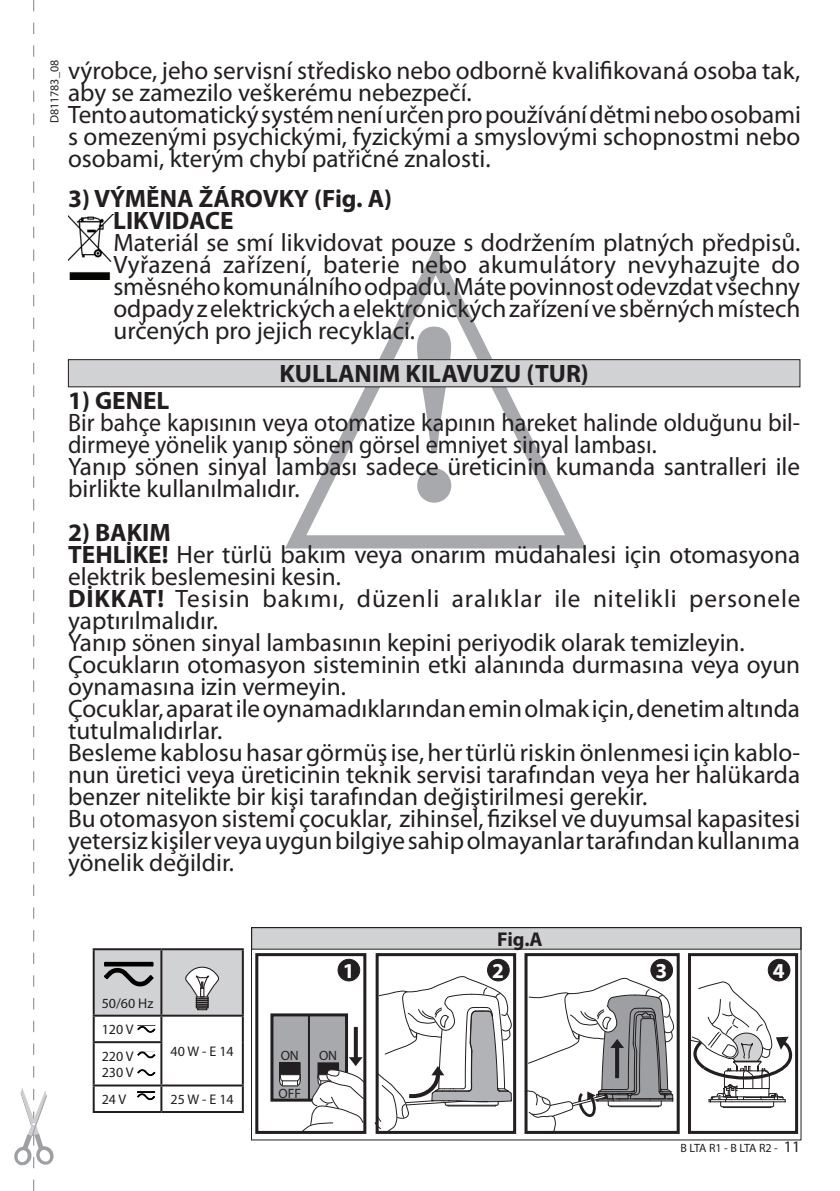
<style>
.page{position:relative;width:840px;height:1191px;background:#fff}
.page>*{position:absolute;margin:0;border:0;box-sizing:border-box;transform-origin:0 0}
.t1{font:25.2px/22px "Myriad Pro";color:#231f20}
.t2{font:25.2px/22px "Myriad Pro";color:#231f20;scale:.95 1}
.t3{font:700 25.2px/22px "Myriad Pro";color:#231f20}
.t4{font:700 21.4px "Myriad Pro";color:#fff}
.t5{font:700 20px "Myriad Pro";color:#231f20}
.t6{font:14px/16.8px "Myriad Pro";color:#231f20}
.t7{font:13.4px "Myriad Pro";color:#231f20}
.t8{font:12px "Myriad Pro";letter-spacing:-.075em;color:#231f20}
.t9{font:12px "Myriad Pro";color:#231f20}
.s1{font-weight:700}
.s2{font-size:16px}
</style>
<div class="page">
<svg style="left:283px;top:245px;width:304px;height:304px"></svg>
<svg style="left:417px;top:326px;width:34px;height:176px"></svg>
<div style="left:375px;top:953px;width:141px;height:181px;border:3px solid #231f20"></div>
<div style="left:524px;top:953px;width:155px;height:181px;border:3px solid #231f20"></div>
<div style="left:687px;top:953px;width:110px;height:181px;border:3px solid #231f20"></div>
<div style="left:487px;top:959px;width:22px;height:22px;background:#231f20;border-radius:50%"></div>
<div style="left:487px;top:959px;width:22px;height:22px;border:1px solid #231f20;border-radius:50%"></div>
<div style="left:650px;top:959px;width:22px;height:22px;background:#231f20;border-radius:50%"></div>
<div style="left:650px;top:959px;width:22px;height:22px;border:1px solid #231f20;border-radius:50%"></div>
<div style="left:767px;top:959px;width:22px;height:22px;background:#231f20;border-radius:50%"></div>
<div style="left:767px;top:959px;width:22px;height:22px;border:1px solid #231f20;border-radius:50%"></div>
<svg style="left:255px;top:953px;width:112px;height:181px"></svg>
<svg style="left:374px;top:976px;width:138px;height:157px"></svg>
<hr style="left:723px;top:1107px;width:47px;height:1px;background:#231f20">
<svg style="left:524px;top:977px;width:150px;height:157px"></svg>
<svg style="left:688px;top:981px;width:107px;height:126px"></svg>
<div style="left:251px;top:927px;width:549px;height:22px;background:#d1d2d4"></div>
<div style="left:251px;top:927px;width:550px;height:213px;border:1px solid #231f20"></div>
<hr style="left:93px;top:950px;width:2px;height:64px;background:#231f20">
<hr style="left:242px;top:950px;width:2px;height:64px;background:#231f20">
<hr style="left:93px;top:1016px;width:2px;height:25px;background:#231f20">
<hr style="left:160px;top:1016px;width:2px;height:25px;background:#231f20">
<hr style="left:242px;top:1016px;width:2px;height:26px;background:#231f20">
<hr style="left:93px;top:1043px;width:2px;height:41px;background:#231f20">
<hr style="left:160px;top:1043px;width:2px;height:41px;background:#231f20">
<hr style="left:242px;top:1042px;width:2px;height:42px;background:#231f20">
<hr style="left:93px;top:1084px;width:68px;height:2px;background:#231f20">
<hr style="left:93px;top:1086px;width:2px;height:25px;background:#231f20">
<hr style="left:161px;top:1084px;width:83px;height:2px;background:#231f20">
<hr style="left:160px;top:1086px;width:2px;height:25px;background:#231f20">
<hr style="left:242px;top:1086px;width:2px;height:25px;background:#231f20">
<hr style="left:93px;top:1111px;width:68px;height:2px;background:#231f20">
<hr style="left:161px;top:1111px;width:83px;height:2px;background:#231f20">
<hr style="left:93px;top:1014px;width:68px;height:2px;background:#231f20">
<hr style="left:161px;top:1014px;width:83px;height:2px;background:#231f20">
<hr style="left:93px;top:1041px;width:69px;height:2px;background:#231f20">
<hr style="left:93px;top:948px;width:68px;height:2px;background:#231f20">
<hr style="left:161px;top:948px;width:83px;height:2px;background:#231f20">
<svg style="left:137px;top:1051px;width:19px;height:7px"></svg>
<svg style="left:137px;top:1025px;width:19px;height:7px"></svg>
<svg style="left:137px;top:1069px;width:19px;height:7px"></svg>
<svg style="left:137px;top:1091px;width:18px;height:9px"></svg>
<svg style="left:94px;top:949px;width:149px;height:66px;background:#bcbdbe"></svg>
<hr style="left:105px;top:963px;width:47px;height:2px;background:#000">
<img style="left:68px;top:214px;width:45px;height:66px">
<div style="left:68px;top:360px;width:731px;height:27px;background:#d1d2d4"></div>
<div style="left:68px;top:359px;width:731px;height:28px;border:1px solid #231f20"></div>
<svg style="left:14px;top:0;width:40px;height:1191px"></svg>
<p class="t9" style="left:47px;top:123px;width:65px;rotate:-90deg">D811783_08</p>
<p class="t1" style="left:68px;top:59px;width:734px">výrobce, jeho servisní středisko nebo odborně kvalifikovaná osoba tak, aby se zamezilo veškerému nebezpečí.<br>Tento automatický systém není určen pro používání dětmi nebo osobami s omezenými psychickými, fyzickými a smyslovými schopnostmi nebo osobami, kterým chybí patřičné znalosti.</p>
<p class="t3" style="left:113px;top:187px;width:280px;text-indent:-45px">3) VÝMĚNA ŽÁROVKY (Fig. A)<br>LIKVIDACE</p>
<p class="t1" style="left:113px;top:231px;width:688px;text-align:justify">Materiál se smí likvidovat pouze s dodržením platných předpisů.<br>Vyřazená zařízení, baterie nebo akumulátory nevyhazujte do směsného komunálního odpadu. Máte povinnost odevzdat všechny odpady z elektrických a elektronických zařízení ve sběrných místech určených pro jejich recyklaci.</p>
<p class="t3" style="left:279px;top:361px;width:311px">KULLANIM KILAVUZU (TUR)</p>
<p class="t3" style="left:68px;top:389px;width:103px">1) GENEL</p>
<p class="t2" style="left:68px;top:411px;width:771px">Bir bahçe kapısının veya otomatize kapının hareket halinde olduğunu bil&shy;dirmeye yönelik yanıp sönen görsel emniyet sinyal lambası.<br>Yanıp sönen sinyal lambası sadece üreticinin kumanda santralleri ile birlikte kullanılmalıdır.</p>
<p class="t1" style="left:68px;top:521px;width:733px"><span class="s1">2) BAKIM<br>TEHLİKE!</span> Her türlü bakım veya onarım müdahalesi için otomasyona elektrik beslemesini kesin.<br><span class="s1">DİKKAT!</span> Tesisin bakımı, düzenli aralıklar ile nitelikli personele yaptırılmalıdır.<br>Yanıp sönen sinyal lambasının kepini periyodik olarak temizleyin.<br>Çocukların otomasyon sisteminin etki alanında durmasına veya oyun oynamasına izin vermeyin.<br>Çocuklar, aparat ile oynamadıklarından emin olmak için, denetim altında tutulmalıdırlar.<br>Besleme kablosu hasar görmüş ise, her türlü riskin önlenmesi için kablo&shy;nun üretici veya üreticinin teknik servisi tarafından veya her halükarda benzer nitelikte bir kişi tarafından değiştirilmesi gerekir.<br>Bu otomasyon sistemi çocuklar, zihinsel, fiziksel ve duyumsal kapasitesi yetersiz kişiler veya uygun bilgiye sahip olmayanlar tarafından kullanıma yönelik değildir.</p>
<p class="t6" style="left:102px;top:994px;width:53px">50/60 Hz</p>
<p class="t6" style="left:102px;top:1020px;width:33px">120 V</p>
<p class="t6" style="left:170px;top:1042px;width:65px">40 W - E 14</p>
<p class="t6" style="left:102px;top:1047px;width:33px">220 V<br>230 V</p>
<p class="t6" style="left:102px;top:1090px;width:26px">24 V</p>
<p class="t6" style="left:170px;top:1090px;width:65px">25 W - E 14</p>
<p class="t5" style="left:497px;top:925px;width:47px">Fig.A</p>
<p class="t4" style="left:342px;top:956px;width:13px">1</p>
<p class="t4" style="left:492px;top:956px;width:13px">2</p>
<p class="t4" style="left:655px;top:956px;width:13px">3</p>
<p class="t4" style="left:772px;top:956px;width:13px">4</p>
<p class="t7" style="left:280px;top:1047px;width:20px">ON</p>
<p class="t7" style="left:278px;top:1084px;width:24px">OFF</p>
<p class="t7" style="left:319px;top:1047px;width:20px">ON</p>
<p class="t8" style="left:680px;top:1140px;width:121px">B LTA R1 - B LTA R2 - <span class="s2">11</span></p>
</div>
